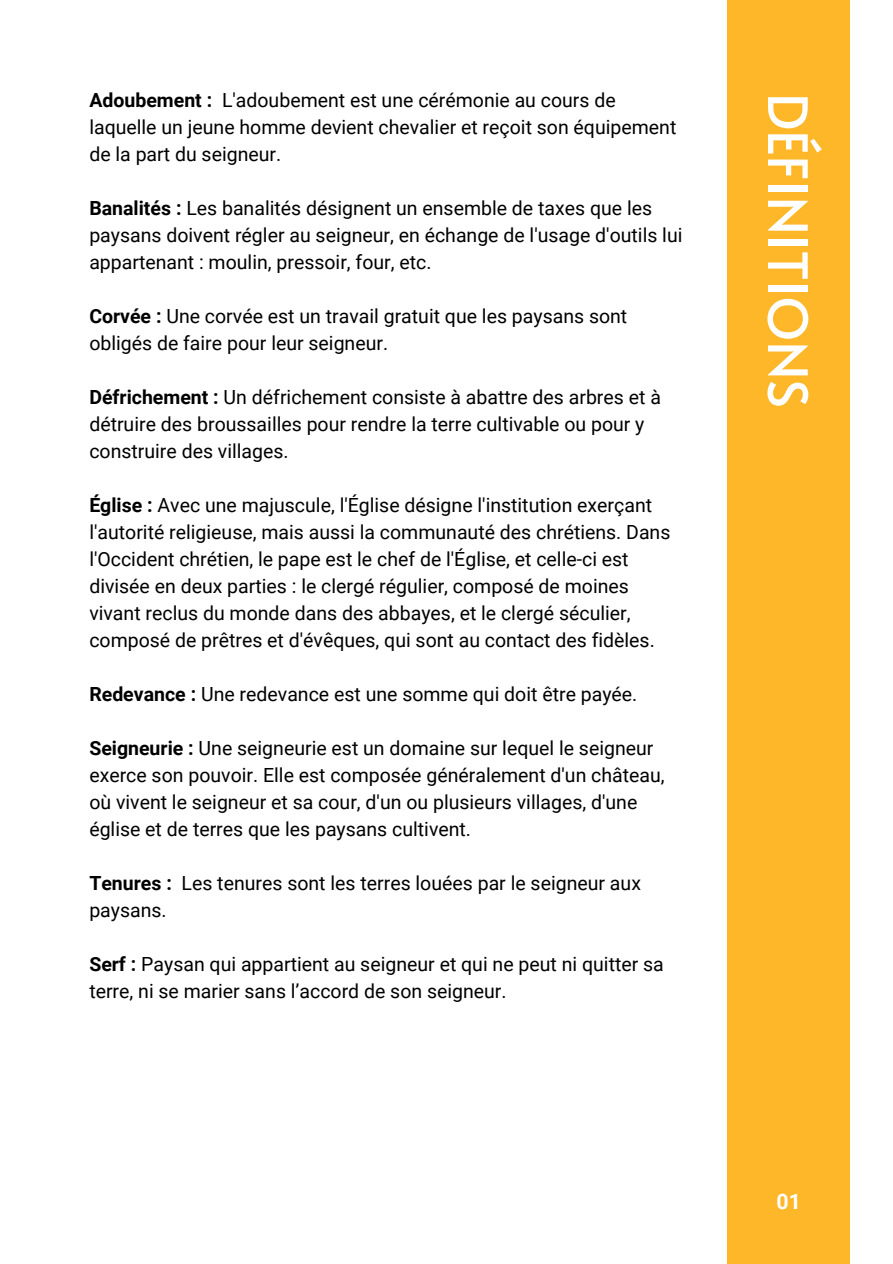
<style>
.page{position:relative;width:893px;height:1264px;background:#fff}
.page>*{position:absolute;margin:0;border:0;box-sizing:border-box;transform-origin:0 0}
.t1{font:54px "Alata";color:#fff}
.t2{font:700 21.3px "Roboto";color:#fff}
.t3{font:19.5px/27px "Roboto";color:#000}
.s1{font-weight:700}
</style>
<div class="page">
<div style="left:727px;top:0;width:123px;height:1263px;background:#ffb72a"></div>
<p class="t3" style="left:89px;top:86px;width:588px"><span class="s1">Adoubement :</span> L'adoubement est une cérémonie au cours de laquelle un jeune homme devient chevalier et reçoit son équipement</p>
<p class="t3" style="left:89px;top:140px;width:193px">de la part du seigneur.</p>
<p class="t3" style="left:89px;top:194px;width:594px"><span class="s1">Banalités :</span> Les banalités désignent un ensemble de taxes que les paysans doivent régler au seigneur, en échange de l'usage d'outils lui appartenant : moulin, pressoir, four, etc.</p>
<p class="t3" style="left:89px;top:302px;width:539px"><span class="s1">Corvée :</span> Une corvée est un travail gratuit que les paysans sont obligés de faire pour leur seigneur.</p>
<p class="t3" style="left:89px;top:383px;width:573px"><span class="s1">Défrichement :</span> Un défrichement consiste à abattre des arbres et à détruire des broussailles pour rendre la terre cultivable ou pour y construire des villages.</p>
<p class="t3" style="left:89px;top:491px;width:582px"><span class="s1">Église :</span> Avec une majuscule, l'Église désigne l'institution exerçant l'autorité religieuse, mais aussi la communauté des chrétiens. Dans l'Occident chrétien, le pape est le chef de l'Église, et celle-ci est divisée en deux parties : le clergé régulier, composé de moines vivant reclus du monde dans des abbayes, et le clergé séculier, composé de prêtres et d'évêques, qui sont au contact des fidèles.</p>
<p class="t3" style="left:89px;top:680px;width:549px"><span class="s1">Redevance :</span> Une redevance est une somme qui doit être payée.</p>
<p class="t3" style="left:89px;top:734px;width:577px"><span class="s1">Seigneurie :</span> Une seigneurie est un domaine sur lequel le seigneur exerce son pouvoir. Elle est composée généralement d'un château, où vivent le seigneur et sa cour, d'un ou plusieurs villages, d'une église et de terres que les paysans cultivent.</p>
<p class="t3" style="left:89px;top:869px;width:553px"><span class="s1">Tenures :</span> Les tenures sont les terres louées par le seigneur aux paysans.</p>
<p class="t3" style="left:89px;top:950px;width:576px"><span class="s1">Serf :</span> Paysan qui appartient au seigneur et qui ne peut ni quitter sa terre, ni se marier sans l’accord de son seigneur.</p>
<p class="t1" style="left:827px;top:93px;width:316px;rotate:90deg">DÉFINITIONS</p>
<p class="t2" style="left:776px;top:1189px;width:26px">01</p>
</div>
